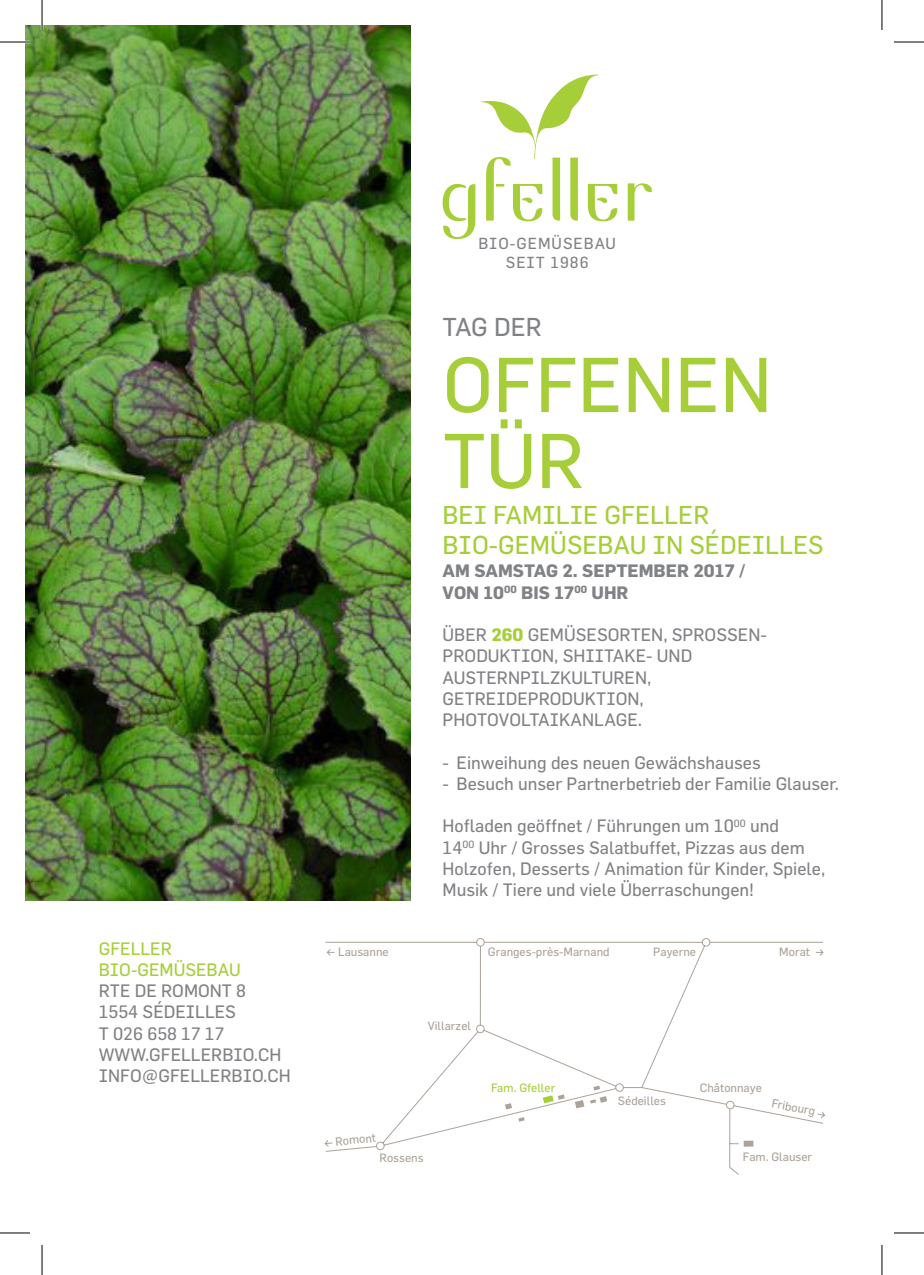
<style>
.page{position:relative;width:924px;height:1275px;background:#fff}
.page>*{position:absolute;margin:0;border:0;box-sizing:border-box;transform-origin:0 0}
.t1{font:76px/76px "Flama";color:#a6ce39}
.t2{font:25.4px/30.4px "Flama";color:#a6ce39}
.t3{font:25.4px "Flama";letter-spacing:-.01em;color:#808285}
.t4{font:17.6px/21.2px "Flama";color:#808285}
.t5{font:700 17.6px/22px "Flama";color:#808285}
.t6{font:17.6px/21.2px "Flama";color:#a6ce39}
.t7{font:15.8px/18.8px "Flama";letter-spacing:.06em;color:#808285;text-align:center}
.t8{font:11.8px "Flama";color:#aba399}
.t9{font:11.8px "Flama";color:#a6ce39}
.s1{font-weight:700;color:#a6ce39}
</style>
<div class="page">
<img style="left:25px;top:25px;width:386px;height:875px">
<svg style="left:324px;top:938px;width:500px;height:214px"></svg>
<div style="left:743px;top:1140px;width:10px;height:6px;background:#aba399"></div>
<svg style="left:542px;top:1094px;width:22px;height:9px"></svg>
<svg style="left:504px;top:1103px;width:7px;height:6px"></svg>
<svg style="left:518px;top:1117px;width:6px;height:4px"></svg>
<svg style="left:574px;top:1096px;width:33px;height:12px"></svg>
<svg style="left:593px;top:1085px;width:6px;height:5px"></svg>
<svg style="left:728px;top:1108px;width:11px;height:66px"></svg>
<svg style="left:442px;top:183px;width:33px;height:56px"></svg>
<svg style="left:627px;top:183px;width:24px;height:38px"></svg>
<svg style="left:481px;top:75px;width:136px;height:146px"></svg>
<hr style="left:0;top:41px;width:30px;height:2px;background:#fff">
<hr style="left:41px;top:0;width:2px;height:30px;background:#fff">
<hr style="left:0;top:42px;width:30px;height:1px;background:#000">
<hr style="left:893px;top:42px;width:30px;height:1px;background:#000">
<hr style="left:0;top:1232px;width:30px;height:1px;background:#000">
<hr style="left:893px;top:1232px;width:30px;height:1px;background:#000">
<hr style="left:42px;top:0;width:1px;height:30px;background:#000">
<hr style="left:42px;top:1245px;width:1px;height:30px;background:#000">
<hr style="left:881px;top:0;width:1px;height:30px;background:#000">
<hr style="left:881px;top:1245px;width:1px;height:30px;background:#000">
<p class="t6" style="left:99px;top:937px;width:143px">GFELLER<br>BIO-GEMÜSEBAU</p>
<p class="t4" style="left:99px;top:980px;width:193px">RTE DE ROMONT 8<br>1554 SÉDEILLES<br>T 026 658 17 17<br>WWW.GFELLERBIO.CH<br>INFO@GFELLERBIO.CH</p>
<p class="t7" style="left:478px;top:233px;width:139px">BIO-GEMÜSEBAU<br>SEIT 1986</p>
<h2 class="t3" style="left:442px;top:311px;width:101px">TAG DER</h2>
<h1 class="t1" style="left:442px;top:345px;width:331px">OFFENEN<br>TÜR</h1>
<h2 class="t2" style="left:442px;top:499px;width:382px">BEI FAMILIE GFELLER<br>BIO-GEMÜSEBAU IN SÉDEILLES</h2>
<p class="t5" style="left:442px;top:559px;width:304px">AM SAMSTAG 2. SEPTEMBER 2017 /<br>VON 10<sup>00</sup> BIS 17<sup>00</sup> UHR</p>
<p class="t4" style="left:442px;top:623px;width:325px">ÜBER <span class="s1">260</span> GEMÜSESORTEN, SPROSSEN-<br>PRODUKTION, SHIITAKE- UND<br>AUSTERNPILZKULTUREN,<br>GETREIDEPRODUKTION,<br>PHOTOVOLTAIKANLAGE.</p>
<p class="t4" style="left:442px;top:751px;width:319px">- Einweihung des neuen Gewächshauses</p>
<p class="t4" style="left:442px;top:773px;width:398px">- Besuch unser Partnerbetrieb der Familie Glauser.</p>
<p class="t4" style="left:442px;top:815px;width:384px">Hofladen geöffnet / Führungen um 10<sup>00</sup> und<br>14<sup>00</sup> Uhr / Grosses Salatbuffet, Pizzas aus dem Holzofen, Desserts / Animation für Kinder, Spiele, Musik / Tiere und viele Überraschungen!</p>
<p class="t8" style="left:338px;top:944px;width:52px">Lausanne</p>
<p class="t8" style="left:487px;top:944px;width:123px">Granges-près-Marnand</p>
<p class="t8" style="left:653px;top:944px;width:44px">Payerne</p>
<p class="t8" style="left:779px;top:944px;width:32px">Morat</p>
<p class="t8" style="left:334px;top:1134px;width:42px;rotate:-6deg">Romont</p>
<p class="t8" style="left:427px;top:1018px;width:45px">Villarzel</p>
<p class="t9" style="left:491px;top:1080px;width:66px">Fam. Gfeller</p>
<p class="t8" style="left:617px;top:1093px;width:49px">Sédeilles</p>
<p class="t8" style="left:699px;top:1081px;width:64px">Châtonnaye</p>
<p class="t8" style="left:773px;top:1095px;width:46px;rotate:11deg">Fribourg</p>
<p class="t8" style="left:379px;top:1150px;width:45px">Rossens</p>
<p class="t8" style="left:742px;top:1149px;width:71px">Fam. Glauser</p>
</div>
